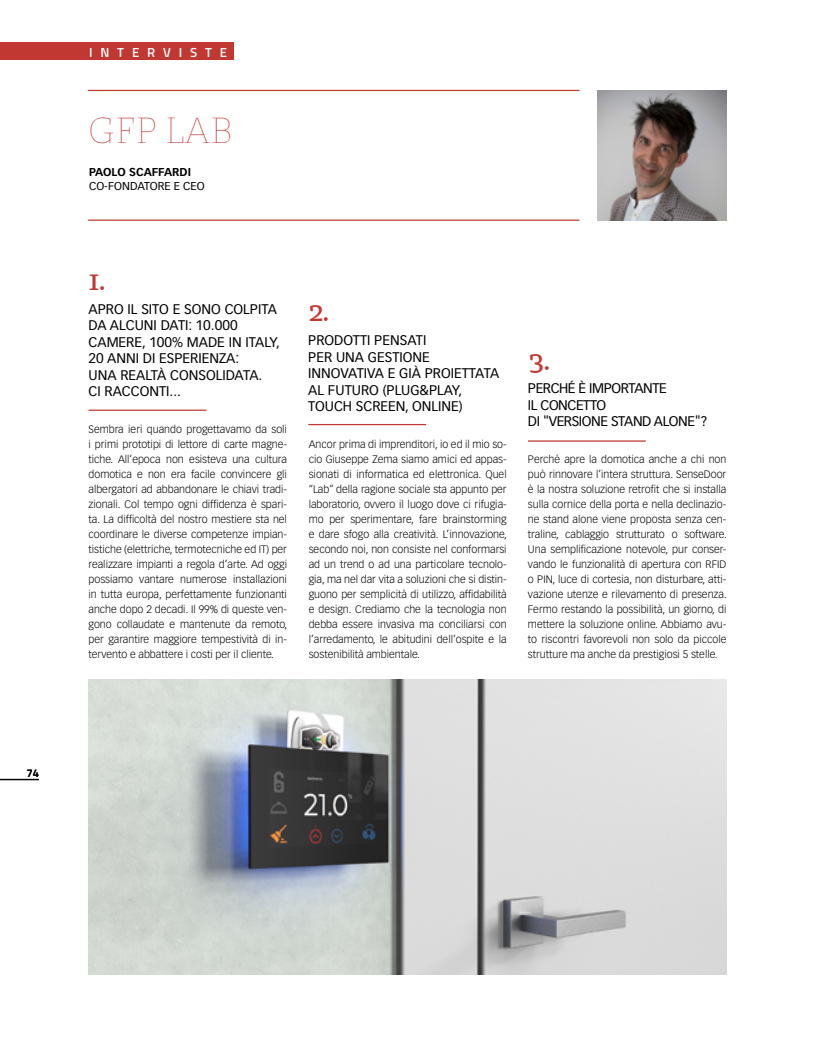
<style>
.page{position:relative;width:815px;height:1063px;background:#fff}
.page>*{position:absolute;margin:0;border:0;box-sizing:border-box;transform-origin:0 0}
.t1{font:100 36.12px "St Marie";color:#c13832}
.t2{font:600 27.5px "St Marie Pro";color:#c13832}
.t3{font:13.75px/16.5px "Vectora LT Std";color:#000}
.t4{font:13.75px/16.5px "Vectora LT Std";letter-spacing:-.03em;color:#000}
.t5{font:600 13.12px "Titillium";letter-spacing:.6em;color:#fff}
.t6{font:11.25px "Vectora LT Std";color:#000}
.t7{font:700 11.25px "Vectora LT Std";color:#000}
.t8{font:600 11.25px "Titillium";color:#000}
.t9{font:300 10.62px/15px "Vectora LT Std";color:#000;text-align:justify}
</style>
<div class="page">
<hr style="left:89px;top:410px;width:117px;height:1px;background:#c13832">
<hr style="left:308px;top:424px;width:118px;height:1px;background:#c13832">
<hr style="left:528px;top:440px;width:118px;height:2px;background:#c13832">
<hr style="left:88px;top:220px;width:491px;height:1px;background:#c13832">
<hr style="left:88px;top:90px;width:491px;height:1px;background:#c13832">
<img style="left:597px;top:90px;width:129px;height:131px">
<img style="left:88px;top:679px;width:638px;height:295px">
<div style="left:0;top:43px;width:234px;height:17px;background:#c13832"></div>
<hr style="left:0;top:779px;width:39px;height:1px;background:#000">
<p class="t8" style="left:26px;top:765px;width:14px">74</p>
<p class="t5" style="left:89px;top:42px;width:140px">INTERVISTE</p>
<h1 class="t1" style="left:88px;top:109px;width:146px">GFP LAB</h1>
<p class="t7" style="left:89px;top:166px;width:103px">PAOLO SCAFFARDI</p>
<p class="t6" style="left:89px;top:179px;width:117px">CO-FONDATORE E CEO</p>
<h2 class="t2" style="left:89px;top:263px;width:19px">1.</h2>
<p class="t3" style="left:89px;top:301px;width:193px">APRO IL SITO E SONO COLPITA<br>DA ALCUNI DATI: 10.000<br>CAMERE, 100% MADE IN ITALY,<br>20 ANNI DI ESPERIENZA:<br>UNA REALTÀ CONSOLIDATA.<br>CI RACCONTI...</p>
<p class="t9" style="left:89px;top:422px;width:200px">Sembra ieri quando progettavamo da soli i primi prototipi di lettore di carte magne&shy;tiche. All’epoca non esisteva una cultura domotica e non era facile convincere gli albergatori ad abbandonare le chiavi tradi&shy;zionali. Col tempo ogni diffidenza è spari&shy;ta. La difficoltà del nostro mestiere sta nel coordinare le diverse competenze impian&shy;tistiche (elettriche, termotecniche ed IT) per realizzare impianti a regola d’arte. Ad oggi possiamo vantare numerose installazioni in tutta europa, perfettamente funzionanti anche dopo 2 decadi. Il 99% di queste ven&shy;gono collaudate e mantenute da remoto, per garantire maggiore tempestività di in&shy;tervento e abbattere i costi per il cliente.</p>
<h2 class="t2" style="left:309px;top:294px;width:22px">2.</h2>
<p class="t3" style="left:308px;top:332px;width:192px">PRODOTTI PENSATI<br>PER UNA GESTIONE<br>INNOVATIVA E GIÀ PROIETTATA<br>AL FUTURO (PLUG&amp;PLAY,<br>TOUCH SCREEN, ONLINE)</p>
<p class="t9" style="left:309px;top:437px;width:200px">Ancor prima di imprenditori, io ed il mio so&shy;cio Giuseppe Zema siamo amici ed appas&shy;sionati di informatica ed elettronica. Quel “Lab” della ragione sociale sta appunto per laboratorio, ovvero il luogo dove ci rifugia&shy;mo per sperimentare, fare brainstorming e dare sfogo alla creatività. L’innovazione, secondo noi, non consiste nel conformarsi ad un trend o ad una particolare tecnolo&shy;gia, ma nel dar vita a soluzioni che si distin&shy;guono per semplicità di utilizzo, affidabilità e design. Crediamo che la tecnologia non debba essere invasiva ma conciliarsi con l’arredamento, le abitudini dell’ospite e la sostenibilità ambientale.</p>
<h2 class="t2" style="left:528px;top:343px;width:23px">3.</h2>
<p class="t4" style="left:528px;top:380px;width:181px">PERCHÉ È IMPORTANTE<br>IL CONCETTO<br>DI "VERSIONE STAND ALONE"?</p>
<p class="t9" style="left:528px;top:452px;width:200px">Perché apre la domotica anche a chi non può rinnovare l’intera struttura. SenseDoor è la nostra soluzione retrofit che si installa sulla cornice della porta e nella declinazio&shy;ne stand alone viene proposta senza cen&shy;traline, cablaggio strutturato o software.<br>Una semplificazione notevole, pur conser&shy;vando le funzionalità di apertura con RFID o PIN, luce di cortesia, non disturbare, atti&shy;vazione utenze e rilevamento di presenza.<br>Fermo restando la possibilità, un giorno, di mettere la soluzione online. Abbiamo avu&shy;to riscontri favorevoli non solo da piccole strutture ma anche da prestigiosi 5 stelle.</p>
</div>
